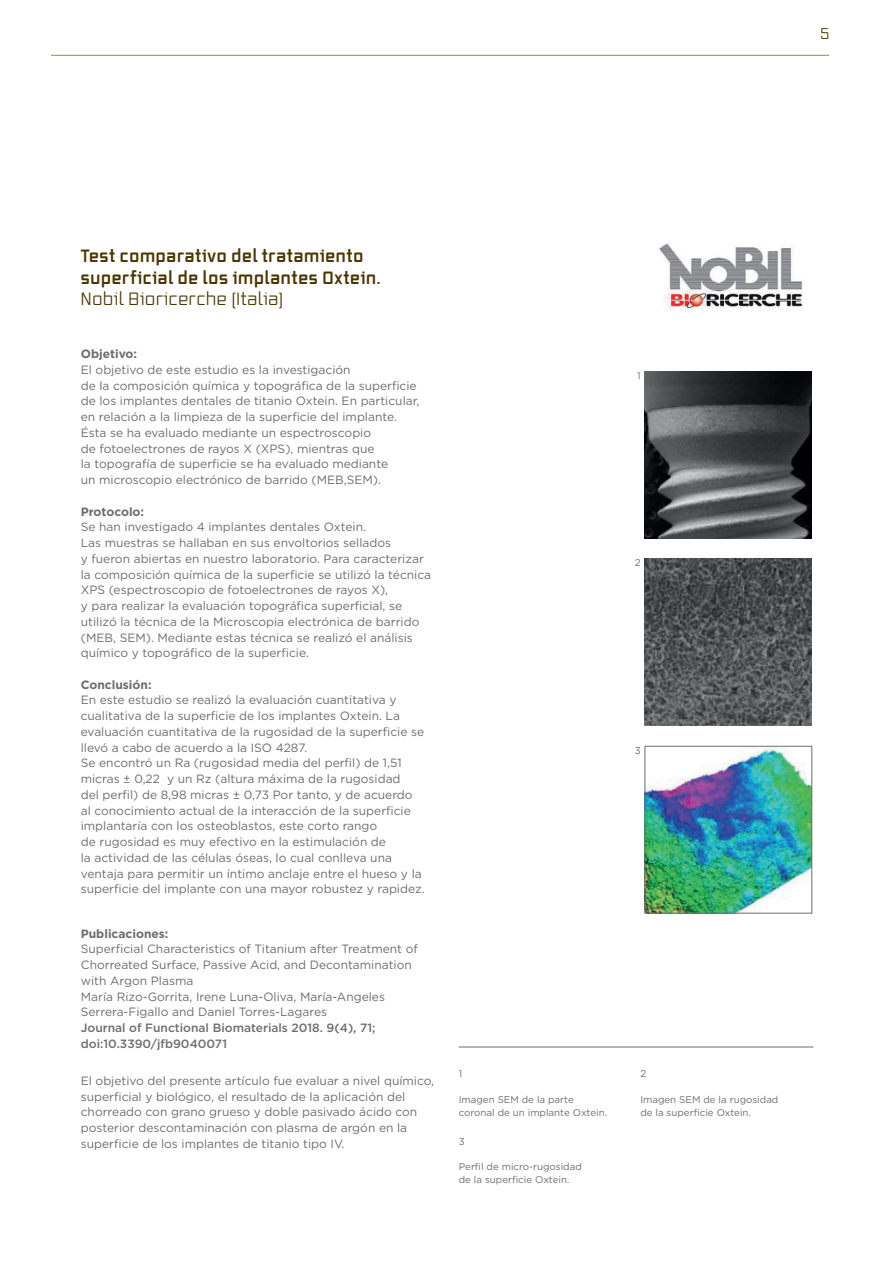
<style>
.page{position:relative;width:893px;height:1263px;background:#fff}
.page>*{position:absolute;margin:0;border:0;box-sizing:border-box;transform-origin:0 0}
.t1{font:700 17.25px/21.8px "Vox Round";letter-spacing:.045em;color:#4b3603}
.t2{font:17.25px "Vox Round";letter-spacing:.045em;color:#4b3603}
.t3{font:15px "Vox Round";color:#4b3603}
.t4{font:12px/15.8px "Gotham";color:#6c6d70}
.t5{font:500 12px/15.8px "Gotham";color:#6c6d70}
.t6{font:700 12px "Gotham";color:#6c6d70}
.t7{font:9.75px/12.8px "Gotham";color:#6c6d70}
</style>
<div class="page">
<hr style="left:51px;top:55px;width:778px;height:1px;background:#96855c">
<img style="left:659px;top:242px;width:144px;height:68px">
<img style="left:645px;top:371px;width:167px;height:167px">
<img style="left:645px;top:559px;width:167px;height:166px">
<img style="left:646px;top:748px;width:164px;height:163px">
<div style="left:644px;top:746px;width:168px;height:167px;border:1px solid #6c6d70"></div>
<hr style="left:459px;top:1047px;width:354px;height:1px;background:#6c6d70">
<p class="t3" style="left:820px;top:24px;width:10px">5</p>
<h1 class="t1" style="left:81px;top:244px;width:301px">Test comparativo del tratamiento superficial de los implantes Oxtein.</h1>
<h1 class="t2" style="left:81px;top:288px;width:204px">Nobil Bioricerche (Italia)</h1>
<p class="t6" style="left:81px;top:346px;width:58px">Objetivo:</p>
<p class="t4" style="left:81px;top:361px;width:340px">El objetivo de este estudio es la investigación<br>de la composición química y topográfica de la superficie de los implantes dentales de titanio Oxtein. En particular, en relación a la limpieza de la superficie del implante.<br>Ésta se ha evaluado mediante un espectroscopio<br>de fotoelectrones de rayos X (XPS), mientras que<br>la topografía de superficie se ha evaluado mediante<br>un microscopio electrónico de barrido (MEB,SEM).</p>
<p class="t6" style="left:81px;top:503px;width:65px">Protocolo:</p>
<p class="t4" style="left:81px;top:519px;width:352px">Se han investigado 4 implantes dentales Oxtein.<br>Las muestras se hallaban en sus envoltorios sellados<br>y fueron abiertas en nuestro laboratorio. Para caracterizar la composición química de la superficie se utilizó la técnica XPS (espectroscopio de fotoelectrones de rayos X),<br>y para realizar la evaluación topográfica superficial, se utilizó la técnica de la Microscopia electrónica de barrido (MEB, SEM). Mediante estas técnica se realizó el análisis químico y topográfico de la superficie.</p>
<p class="t6" style="left:81px;top:676px;width:72px">Conclusión:</p>
<p class="t4" style="left:81px;top:692px;width:345px">En este estudio se realizó la evaluación cuantitativa y cualitativa de la superficie de los implantes Oxtein. La evaluación cuantitativa de la rugosidad de la superficie se llevó a cabo de acuerdo a la ISO 4287.<br>Se encontró un Ra (rugosidad media del perfil) de 1,51 micras ± 0,22 y un Rz (altura máxima de la rugosidad<br>del perfil) de 8,98 micras ± 0,73 Por tanto, y de acuerdo al conocimiento actual de la interacción de la superficie implantaría con los osteoblastos, este corto rango<br>de rugosidad es muy efectivo en la estimulación de<br>la actividad de las células óseas, lo cual conlleva una ventaja para permitir un íntimo anclaje entre el hueso y la superficie del implante con una mayor robustez y rapidez.</p>
<p class="t6" style="left:81px;top:925px;width:89px">Publicaciones:</p>
<p class="t4" style="left:81px;top:941px;width:339px">Superficial Characteristics of Titanium after Treatment of Chorreated Surface, Passive Acid, and Decontamination with Argon Plasma<br>María Rizo-Gorrita, Irene Luna-Oliva, María-Angeles Serrera-Figallo and Daniel Torres-Lagares</p>
<p class="t5" style="left:81px;top:1020px;width:296px">Journal of Functional Biomaterials 2018. 9(4), 71; doi:10.3390/jfb9040071</p>
<p class="t4" style="left:81px;top:1072px;width:355px">El objetivo del presente artículo fue evaluar a nivel químico, superficial y biológico, el resultado de la aplicación del chorreado con grano grueso y doble pasivado ácido con posterior descontaminación con plasma de argón en la superficie de los implantes de titanio tipo IV.</p>
<p class="t7" style="left:459px;top:1067px;width:5px">1</p>
<p class="t7" style="left:459px;top:1093px;width:150px">Imagen SEM de la parte coronal de un implante Oxtein.</p>
<p class="t7" style="left:459px;top:1135px;width:7px">3</p>
<p class="t7" style="left:459px;top:1160px;width:125px">Perfil de micro-rugosidad de la superficie Oxtein.</p>
<p class="t7" style="left:637px;top:369px;width:5px">1</p>
<p class="t7" style="left:635px;top:556px;width:7px">2</p>
<p class="t7" style="left:635px;top:744px;width:7px">3</p>
<p class="t7" style="left:640px;top:1067px;width:7px">2</p>
<p class="t7" style="left:640px;top:1093px;width:140px">Imagen SEM de la rugosidad de la superficie Oxtein.</p>
</div>
